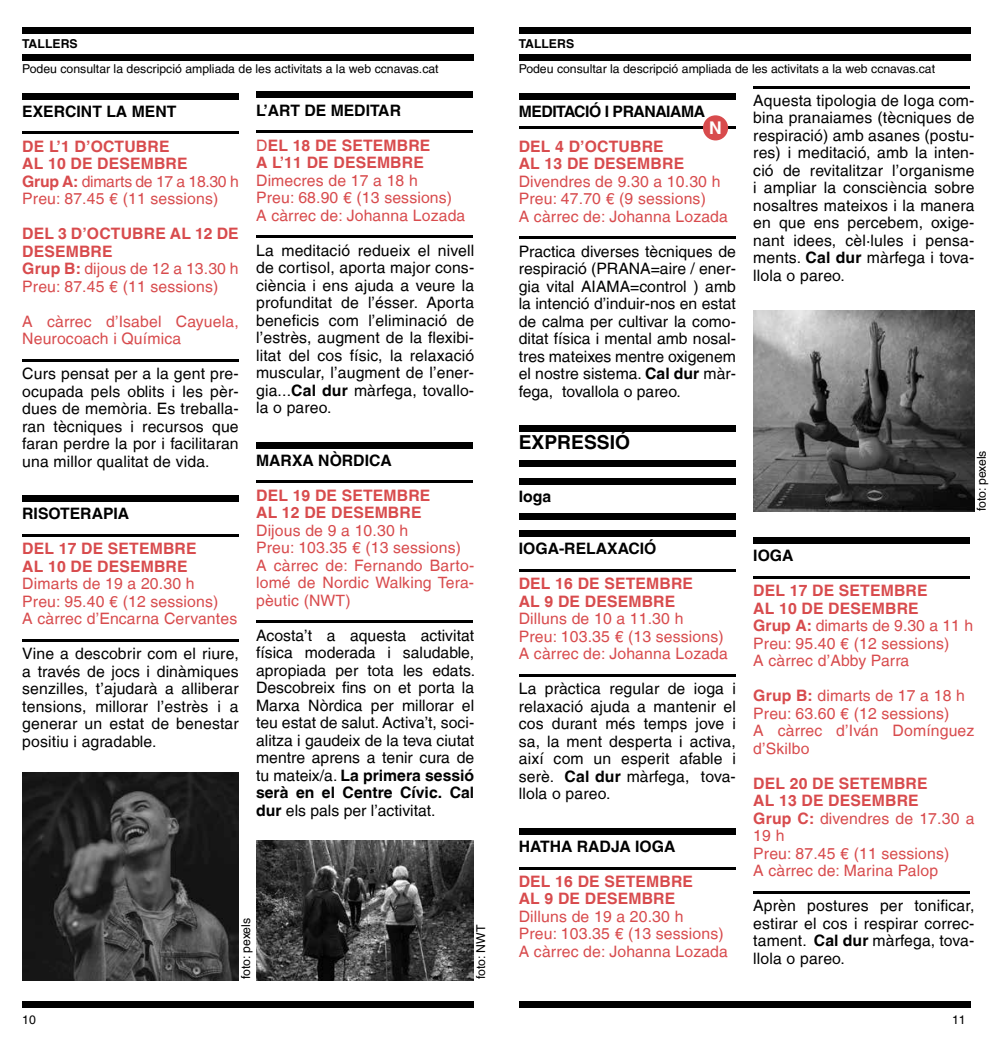
<style>
.page{position:relative;width:993px;height:1042px;background:#fff}
.page>*{position:absolute;margin:0;border:0;box-sizing:border-box;transform-origin:0 0}
.t1{font:700 19.25px "Helvetica LT";color:#000}
.t2{font:700 17.5px "Helvetica LT";color:#fff}
.t3{font:15.75px/17.5px "Helvetica LT";letter-spacing:.01em;color:#000;text-align:justify}
.t4{font:15.75px/17.5px "Helvetica LT";letter-spacing:.01em;color:#d84b4d}
.t5{font:700 15.75px/17.5px "Helvetica LT";letter-spacing:.01em;color:#d84b4d}
.t6{font:700 15.75px "Helvetica LT";color:#000}
.t7{font:700 15.75px "Helvetica LT";letter-spacing:-.03em;color:#000}
.t8{font:12.25px "Helvetica LT";color:#000}
.t9{font:700 12.25px "Helvetica LT";color:#000}
.s1{font-weight:700}
.s2{font-weight:400}
</style>
<div class="page">
<div style="left:22px;top:1001px;width:452px;height:7px;background:#000"></div>
<div style="left:518px;top:1001px;width:452px;height:7px;background:#000"></div>
<div style="left:22px;top:27px;width:452px;height:6px;background:#000"></div>
<div style="left:22px;top:54px;width:452px;height:6px;background:#000"></div>
<div style="left:518px;top:27px;width:452px;height:6px;background:#000"></div>
<div style="left:518px;top:54px;width:452px;height:6px;background:#000"></div>
<div style="left:22px;top:93px;width:217px;height:6px;background:#000"></div>
<hr style="left:22px;top:132px;width:217px;height:2px;background:#000">
<hr style="left:22px;top:359px;width:217px;height:3px;background:#000">
<div style="left:22px;top:496px;width:217px;height:6px;background:#000"></div>
<hr style="left:22px;top:534px;width:217px;height:3px;background:#000">
<hr style="left:22px;top:639px;width:217px;height:3px;background:#000">
<div style="left:256px;top:92px;width:216px;height:6px;background:#000"></div>
<hr style="left:256px;top:130px;width:216px;height:3px;background:#000">
<hr style="left:256px;top:235px;width:216px;height:3px;background:#000">
<div style="left:256px;top:442px;width:216px;height:6px;background:#000"></div>
<hr style="left:256px;top:480px;width:216px;height:3px;background:#000">
<hr style="left:256px;top:620px;width:216px;height:3px;background:#000">
<div style="left:518px;top:93px;width:217px;height:6px;background:#000"></div>
<hr style="left:518px;top:126px;width:217px;height:3px;background:#000">
<div style="left:702px;top:115px;width:25px;height:25px;background:#d84b4d;border-radius:50%"></div>
<hr style="left:518px;top:237px;width:217px;height:2px;background:#000">
<div style="left:518px;top:426px;width:217px;height:6px;background:#000"></div>
<div style="left:518px;top:461px;width:217px;height:6px;background:#000"></div>
<div style="left:518px;top:478px;width:217px;height:6px;background:#000"></div>
<div style="left:518px;top:513px;width:217px;height:6px;background:#000"></div>
<div style="left:518px;top:531px;width:217px;height:6px;background:#000"></div>
<hr style="left:518px;top:569px;width:217px;height:3px;background:#000">
<hr style="left:518px;top:674px;width:217px;height:3px;background:#000">
<div style="left:518px;top:828px;width:217px;height:6px;background:#000"></div>
<hr style="left:518px;top:867px;width:217px;height:2px;background:#000">
<hr style="left:753px;top:86px;width:216px;height:2px;background:#000">
<div style="left:753px;top:537px;width:216px;height:6px;background:#000"></div>
<hr style="left:753px;top:576px;width:216px;height:2px;background:#000">
<hr style="left:753px;top:891px;width:216px;height:2px;background:#000">
<img style="left:22px;top:772px;width:216px;height:208px">
<img style="left:256px;top:840px;width:217px;height:140px">
<img style="left:753px;top:311px;width:221px;height:200px">
<p class="t9" style="left:22px;top:36px;width:57px">TALLERS</p>
<p class="t9" style="left:518px;top:36px;width:57px">TALLERS</p>
<p class="t8" style="left:22px;top:62px;width:418px">Podeu consultar la descripció ampliada de les activitats a la web ccnavas.cat</p>
<p class="t8" style="left:518px;top:62px;width:418px">Podeu consultar la descripció ampliada de les activitats a la web ccnavas.cat</p>
<p class="t6" style="left:22px;top:102px;width:156px">EXERCINT LA MENT</p>
<p class="t4" style="left:22px;top:137px;width:218px"><span class="s1">DE L’1 D’OCTUBRE<br>AL 10 DE DESEMBRE<br>Grup A:</span> dimarts de 17 a 18.30 h<br>Preu: 87.45 € (11 sessions)</p>
<p class="t4" style="left:22px;top:225px;width:218px"><span class="s1">DEL 3 D’OCTUBRE AL 12 DE<br>DESEMBRE<br>Grup B:</span> dijous de 12 a 13.30 h<br>Preu: 87.45 € (11 sessions)</p>
<p class="t4" style="left:22px;top:312px;width:218px">A càrrec d’Isabel Cayuela,<br>Neurocoach i Química</p>
<p class="t3" style="left:22px;top:365px;width:218px">Curs pensat per a la gent pre&shy;ocupada pels oblits i les pèr&shy;dues de memòria. Es treballa&shy;ran tècniques i recursos que faran perdre la por i facilitaran una millor qualitat de vida.</p>
<p class="t6" style="left:22px;top:504px;width:109px">RISOTERAPIA</p>
<p class="t5" style="left:22px;top:540px;width:176px">DEL 17 DE SETEMBRE<br>AL 10 DE DESEMBRE</p>
<p class="t4" style="left:22px;top:575px;width:216px">Dimarts de 19 a 20.30 h<br>Preu: 95.40 € (12 sessions)<br>A càrrec d’Encarna Cervantes</p>
<p class="t3" style="left:22px;top:645px;width:218px">Vine a descobrir com el riure, a través de jocs i dinàmiques senzilles, t’ajudarà a alliberar tensions, millorar l’estrès i a generar un estat de benestar positiu i agradable.</p>
<p class="t6" style="left:256px;top:100px;width:146px">L’ART DE MEDITAR</p>
<p class="t5" style="left:256px;top:136px;width:176px"><span class="s2">D</span>EL 18 DE SETEMBRE<br>A L’11 DE DESEMBRE</p>
<p class="t4" style="left:256px;top:171px;width:211px">Dimecres de 17 a 18 h<br>Preu: 68.90 € (13 sessions)<br>A càrrec de: Johanna Lozada</p>
<p class="t3" style="left:256px;top:241px;width:219px">La meditació redueix el nivell de cortisol, aporta major cons&shy;ciència i ens ajuda a veure la profunditat de l’ésser. Aporta beneficis com l’eliminació de l’estrès, augment de la flexibi&shy;litat del cos físic, la relaxació muscular, l’augment de l’ener&shy;gia...<span class="s1">Cal dur</span> màrfega, tovallo&shy;la o pareo.</p>
<p class="t6" style="left:256px;top:450px;width:137px">MARXA NÒRDICA</p>
<p class="t5" style="left:256px;top:486px;width:176px">DEL 19 DE SETEMBRE<br>AL 12 DE DESEMBRE</p>
<p class="t4" style="left:256px;top:521px;width:219px">Dijous de 9 a 10.30 h<br>Preu: 103.35 € (13 sessions)<br>A càrrec de: Fernando Barto&shy;lomé de Nordic Walking Tera&shy;pèutic (NWT)</p>
<p class="t3" style="left:256px;top:626px;width:220px">Acosta’t a aquesta activitat física moderada i saludable, apropiada per tota les edats.<br>Descobreix fins on et porta la Marxa Nòrdica per millorar el teu estat de salut. Activa’t, soci&shy;alitza i gaudeix de la teva ciutat mentre aprens a tenir cura de tu mateix/a. <span class="s1">La primera sessió serà en el Centre Cívic. Cal dur</span> els pals per l’activitat.</p>
<p class="t8" style="left:238px;top:979px;width:62px;rotate:-90deg">foto: pexels</p>
<p class="t8" style="left:473px;top:979px;width:56px;rotate:-90deg">foto: NWT</p>
<p class="t7" style="left:518px;top:102px;width:188px">MEDITACIÓ I PRANAIAMA</p>
<p class="t2" style="left:709px;top:117px;width:14px">N</p>
<p class="t5" style="left:518px;top:137px;width:167px">DEL 4 D’OCTUBRE<br>AL 13 DE DESEMBRE</p>
<p class="t4" style="left:518px;top:172px;width:211px">Divendres de 9.30 a 10.30 h<br>Preu: 47.70 € (9 sessions)<br>A càrrec de: Johanna Lozada</p>
<p class="t3" style="left:518px;top:242px;width:218px">Practica diverses tècniques de respiració (PRANA=aire / ener&shy;gia vital AIAMA=control ) amb la intenció d’induir-nos en estat de calma per cultivar la como&shy;ditat física i mental amb nosal&shy;tres mateixes mentre oxigenem el nostre sistema. <span class="s1">Cal dur</span> màr&shy;fega, tovallola o pareo.</p>
<p class="t1" style="left:518px;top:431px;width:113px">EXPRESSIÓ</p>
<p class="t6" style="left:518px;top:487px;width:34px">Ioga</p>
<p class="t6" style="left:518px;top:539px;width:139px">IOGA-RELAXACIÓ</p>
<p class="t5" style="left:518px;top:575px;width:176px">DEL 16 DE SETEMBRE<br>AL 9 DE DESEMBRE</p>
<p class="t4" style="left:518px;top:610px;width:211px">Dilluns de 10 a 11.30 h<br>Preu: 103.35 € (13 sessions)<br>A càrrec de: Johanna Lozada</p>
<p class="t3" style="left:518px;top:680px;width:218px">La pràctica regular de ioga i relaxació ajuda a mantenir el cos durant més temps jove i sa, la ment desperta i activa, així com un esperit afable i serè. <span class="s1">Cal dur</span> màrfega, tova&shy;llola o pareo.</p>
<p class="t6" style="left:518px;top:837px;width:158px">HATHA RADJA IOGA</p>
<p class="t5" style="left:518px;top:872px;width:176px">DEL 16 DE SETEMBRE<br>AL 9 DE DESEMBRE</p>
<p class="t4" style="left:518px;top:907px;width:211px">Dilluns de 19 a 20.30 h<br>Preu: 103.35 € (13 sessions)<br>A càrrec de: Johanna Lozada</p>
<p class="t3" style="left:753px;top:92px;width:222px">Aquesta tipologia de Ioga com&shy;bina pranaiames (tècniques de respiració) amb asanes (postu&shy;res) i meditació, amb la inten&shy;ció de revitalitzar l’organisme i ampliar la consciència sobre nosaltres mateixos i la manera en que ens percebem, oxige&shy;nant idees, cèl·lules i pensa&shy;ments. <span class="s1">Cal dur</span> màrfega i tova&shy;llola o pareo.</p>
<p class="t8" style="left:973px;top:511px;width:62px;rotate:-90deg">foto: pexels</p>
<p class="t6" style="left:753px;top:546px;width:42px">IOGA</p>
<p class="t4" style="left:753px;top:582px;width:221px"><span class="s1">DEL 17 DE SETEMBRE<br>AL 10 DE DESEMBRE<br>Grup A:</span> dimarts de 9.30 a 11 h<br>Preu: 95.40 € (12 sessions)<br>A càrrec d’Abby Parra</p>
<p class="t4" style="left:753px;top:687px;width:222px"><span class="s1">Grup B:</span> dimarts de 17 a 18 h<br>Preu: 63.60 € (12 sessions)<br>A càrrec d’Iván Domínguez d’Skilbo</p>
<p class="t4" style="left:753px;top:774px;width:222px"><span class="s1">DEL 20 DE SETEMBRE<br>AL 13 DE DESEMBRE<br>Grup C:</span> divendres de 17.30 a<br>19 h<br>Preu: 87.45 € (11 sessions)<br>A càrrec de: Marina Palop</p>
<p class="t3" style="left:753px;top:897px;width:222px">Aprèn postures per tonificar, estirar el cos i respirar correc&shy;tament. <span class="s1">Cal dur</span> màrfega, tova&shy;llola o pareo.</p>
<p class="t8" style="left:22px;top:1012px;width:15px">10</p>
<p class="t8" style="left:951px;top:1012px;width:15px">11</p>
</div>
